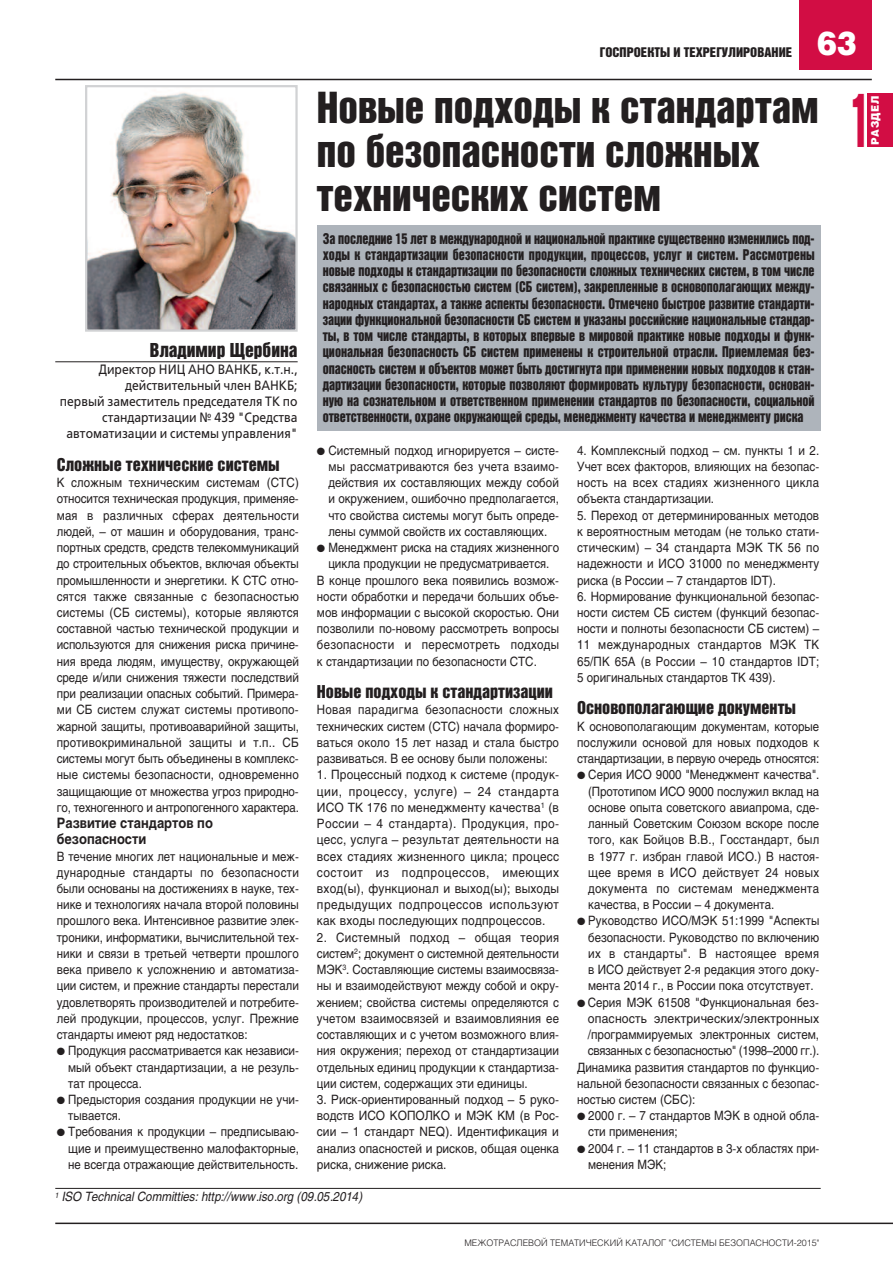
<style>
.page{position:relative;width:893px;height:1263px;background:#fff}
.page>*{position:absolute;margin:0;border:0;box-sizing:border-box;transform-origin:0 0}
.t1{font:75.15px "Bastion Kontrast";color:#d20d44;scale:.54 1}
.t2{font:43.5px/44.2px "Bastion Kontrast";color:#231f20}
.t3{font:900 33px "Helios";color:#fff;scale:.9 1}
.t4{font:19.5px "Bastion Kontrast";color:#231f20}
.t5{font:18px "Bastion Kontrast";color:#231f20}
.t6{font:15px/16.2px "Bastion Kontrast";letter-spacing:-.005em;color:#231f20;text-align:justify;scale:.9 1}
.t7{font:700 14.25px/16.2px "Helios";color:#231f20;scale:.9 1}
.t8{font:13.5px/16.2px "Free Set";color:#231f20;text-align:right;scale:.9 1}
.t9{font:13.5px "Bastion Kontrast";color:#231f20;scale:1.05 1}
.t10{font:12.75px/16.2px "Helios";color:#231f20;text-align:justify;scale:.9 1}
.t11{font:12.75px/16.2px "Helios";color:#231f20;text-align:justify;scale:.93 1}
.t12{font:12.75px/16.2px "Helios";color:#231f20;text-align:justify;scale:.92 1}
.t13{font:italic 12.75px "Helios";color:#231f20;scale:.9 1}
.t14{font:12.75px "Helios";letter-spacing:-.025em;color:#231f20;scale:.91 1}
.t15{font:12.75px "Helios";color:#231f20;scale:.95 1}
.t16{font:12.75px "Helios";color:#231f20;scale:.91 1}
.t17{font:12.75px "Helios";letter-spacing:.025em;color:#231f20;scale:.9 1}
.t18{font:900 10.5px "Helios";letter-spacing:.05em;color:#fff;scale:.95 1}
.t19{font:300 9px "Helios";color:#231f20}
</style>
<div class="page">
<div style="left:799px;top:0;width:73px;height:69px;background:#d20d44"></div>
<hr style="left:55px;top:79px;width:817px;height:1px;background:#231f20">
<hr style="left:55px;top:1222px;width:838px;height:2px;background:#231f20">
<div style="left:868px;top:93px;width:25px;height:54px;background:#d20d44"></div>
<div style="left:317px;top:225px;width:504px;height:206px;background:#aeb4bb"></div>
<hr style="left:55px;top:1188px;width:766px;height:1px;background:#231f20">
<hr style="left:55px;top:361px;width:243px;height:1px;background:#231f20">
<img style="left:88px;top:92px;width:207px;height:237px">
<div style="left:85px;top:85px;width:213px;height:247px;border:2px solid #d1d2d4"></div>
<h3 class="t4" style="left:150px;top:343px;width:149px">Владимир Щербина</h3>
<p class="t8" style="left:60px;top:361px;width:266px">Директор НИЦ АНО ВАНКБ, к.т.н., действительный член ВАНКБ;<br>первый заместитель председателя ТК по стандартизации № 439 "Средства автоматизации и системы управления"</p>
<h3 class="t5" style="left:57px;top:458px;width:224px">Сложные технические системы</h3>
<p class="t10" style="left:57px;top:476px;width:270px">К сложным техническим системам (СТС) относится техническая продукция, применяе&shy;мая в различных сферах деятельности людей, – от машин и оборудования, транс&shy;портных средств, средств телекоммуникаций до строительных объектов, включая объекты промышленности и энергетики. К СТС отно&shy;сятся также связанные с безопасностью системы (СБ системы), которые являются составной частью технической продукции и используются для снижения риска причине&shy;ния вреда людям, имуществу, окружающей среде и/или снижения тяжести последствий при реализации опасных событий. Примера&shy;ми СБ систем служат системы противопо&shy;жарной защиты, противоаварийной защиты, противокриминальной защиты и т.п.. СБ системы могут быть объединены в комплекс&shy;ные системы безопасности, одновременно защищающие от множества угроз природно&shy;го, техногенного и антропогенного характера.</p>
<p class="t7" style="left:57px;top:816px;width:175px">Развитие стандартов по безопасности</p>
<p class="t10" style="left:57px;top:849px;width:271px">В течение многих лет национальные и меж&shy;дународные стандарты по безопасности были основаны на достижениях в науке, тех&shy;нике и технологиях начала второй половины прошлого века. Интенсивное развитие элек&shy;троники, информатики, вычислительной тех&shy;ники и связи в третьей четверти прошлого века привело к усложнению и автоматиза&shy;ции систем, и прежние стандарты перестали удовлетворять производителей и потребите&shy;лей продукции, процессов, услуг. Прежние стандарты имеют ряд недостатков:</p>
<p class="t10" style="left:68px;top:1044px;width:258px;text-indent:-11px">● Продукция рассматривается как независи&shy;мый объект стандартизации, а не резуль&shy;тат процесса.</p>
<p class="t10" style="left:68px;top:1092px;width:258px;text-indent:-11px">● Предыстория создания продукции не учи&shy;тывается.</p>
<p class="t10" style="left:68px;top:1125px;width:258px;text-indent:-11px">● Требования к продукции – предписываю&shy;щие и преимущественно малофакторные, не всегда отражающие действительность.</p>
<p class="t9" style="left:600px;top:47px;width:185px">ГОСПРОЕКТЫ И ТЕХРЕГУЛИРОВАНИЕ</p>
<h3 class="t3" style="left:817px;top:31px;width:46px">63</h3>
<h2 class="t2" style="left:317px;top:87px;width:503px">Новые подходы к стандартам по безопасности сложных технических систем</h2>
<p class="t6" style="left:323px;top:231px;width:548px">За последние 15 лет в международной и национальной практике существенно изменились под&shy;ходы к стандартизации безопасности продукции, процессов, услуг и систем. Рассмотрены новые подходы к стандартизации по безопасности сложных технических систем, в том числе связанных с безопасностью систем (СБ систем), закрепленные в основополагающих между&shy;народных стандартах, а также аспекты безопасности. Отмечено быстрое развитие стандарти&shy;зации функциональной безопасности СБ систем и указаны российские национальные стандар&shy;ты, в том числе стандарты, в которых впервые в мировой практике новые подходы и функ&shy;циональная безопасность СБ систем применены к строительной отрасли. Приемлемая без&shy;опасность систем и объектов может быть достигнута при применении новых подходов к стан&shy;дартизации безопасности, которые позволяют формировать культуру безопасности, основан&shy;ную на сознательном и ответственном применении стандартов по безопасности, социальной ответственности, охране окружающей среды, менеджменту качества и менеджменту риска</p>
<p class="t10" style="left:328px;top:443px;width:258px;text-indent:-11px">● Системный подход игнорируется – систе&shy;мы рассматриваются без учета взаимо&shy;действия их составляющих между собой и окружением, ошибочно предполагается, что свойства системы могут быть опреде&shy;лены суммой свойств их составляющих.</p>
<p class="t10" style="left:317px;top:541px;width:271px">● Менеджмент риска на стадиях жизненного</p>
<p class="t10" style="left:328px;top:557px;width:247px">цикла продукции не предусматривается.</p>
<p class="t10" style="left:317px;top:573px;width:270px">В конце прошлого века появились возмож-</p>
<p class="t10" style="left:317px;top:589px;width:270px">ности обработки и передачи больших объе-</p>
<p class="t10" style="left:317px;top:606px;width:270px">мов информации с высокой скоростью. Они</p>
<p class="t10" style="left:317px;top:622px;width:270px">позволили по-новому рассмотреть вопросы</p>
<p class="t17" style="left:317px;top:640px;width:270px">безопасности и пересмотреть подходы</p>
<p class="t10" style="left:317px;top:654px;width:246px">к стандартизации по безопасности СТС.</p>
<h3 class="t5" style="left:317px;top:685px;width:237px">Новые подходы к стандартизации</h3>
<p class="t10" style="left:317px;top:703px;width:270px">Новая парадигма безопасности сложных технических систем (СТС) начала формиро&shy;ваться около 15 лет назад и стала быстро развиваться. В ее основу были положены:</p>
<p class="t11" style="left:317px;top:768px;width:262px">1. Процессный подход к системе (продук&shy;ции, процессу, услуге) – 24 стандарта ИСО ТК 176 по менеджменту качества<sup>1</sup> (в России – 4 стандарта). Продукция, про&shy;цесс, услуга – результат деятельности на всех стадиях жизненного цикла; процесс состоит из подпроцессов, имеющих вход(ы), функционал и выход(ы); выходы предыдущих подпроцессов используют как входы последующих подпроцессов.</p>
<p class="t10" style="left:317px;top:930px;width:271px">2. Системный подход – общая теория систем<sup>2</sup>; документ о системной деятельности МЭК<sup>3</sup>. Составляющие системы взаимосвяза&shy;ны и взаимодействуют между собой и окру&shy;жением; свойства системы определяются с учетом взаимосвязей и взаимовлияния ее составляющих и с учетом возможного влия&shy;ния окружения; переход от стандартизации отдельных единиц продукции к стандартиза&shy;ции систем, содержащих эти единицы.</p>
<p class="t12" style="left:317px;top:1092px;width:265px">3. Риск-ориентированный подход – 5 руко&shy;водств ИСО КОПОЛКО и МЭК КМ (в Рос&shy;сии – 1 стандарт NEQ). Идентификация и анализ опасностей и рисков, общая оценка риска, снижение риска.</p>
<p class="t10" style="left:577px;top:443px;width:270px">4. Комплексный подход – см. пункты 1 и 2.<br>Учет всех факторов, влияющих на безопас&shy;ность на всех стадиях жизненного цикла объекта стандартизации.</p>
<p class="t10" style="left:577px;top:508px;width:270px">5. Переход от детерминированных методов к вероятностным методам (не только стати&shy;стическим) – 34 стандарта МЭК ТК 56 по надежности и ИСО 31000 по менеджменту риска (в России – 7 стандартов IDT).</p>
<p class="t10" style="left:577px;top:589px;width:270px">6. Нормирование функциональной безопас&shy;ности систем СБ систем (функций безопас&shy;ности и полноты безопасности СБ систем) – 11 международных стандартов МЭК ТК 65/ПК 65А (в России – 10 стандартов IDT; 5 оригинальных стандартов ТК 439).</p>
<h3 class="t5" style="left:577px;top:701px;width:220px">Основополагающие документы</h3>
<p class="t10" style="left:577px;top:719px;width:270px">К основополагающим документам, которые послужили основой для новых подходов к стандартизации, в первую очередь относятся:</p>
<p class="t10" style="left:588px;top:768px;width:258px;text-indent:-11px">● Серия ИСО 9000 "Менеджмент качества". (Прототипом ИСО 9000 послужил вклад на основе опыта советского авиапрома, сде&shy;ланный Советским Союзом вскоре после того, как Бойцов В.В., Госстандарт, был в 1977 г. избран главой ИСО.) В настоя&shy;щее время в ИСО действует 24 новых документа по системам менеджмента качества, в России – 4 документа.</p>
<p class="t10" style="left:588px;top:914px;width:258px;text-indent:-11px">● Руководство ИСО/МЭК 51:1999 "Аспекты безопасности. Руководство по включению их в стандарты". В настоящее время в ИСО действует 2-я редакция этого доку&shy;мента 2014 г., в России пока отсутствует.</p>
<p class="t10" style="left:577px;top:995px;width:270px">● Серия МЭК 61508 "Функциональная без-</p>
<p class="t15" style="left:588px;top:1013px;width:245px">опасность электрических/электронных</p>
<p class="t16" style="left:588px;top:1030px;width:256px">/программируемых электронных систем,</p>
<p class="t14" style="left:588px;top:1046px;width:256px">связанных с безопасностью" (1998–2000 гг.).</p>
<p class="t10" style="left:577px;top:1060px;width:270px">Динамика развития стандартов по функцио-</p>
<p class="t10" style="left:577px;top:1076px;width:270px">нальной безопасности связанных с безопас-</p>
<p class="t10" style="left:577px;top:1092px;width:133px">ностью систем (СБС):</p>
<p class="t10" style="left:588px;top:1109px;width:258px;text-indent:-11px">● 2000 г. – 7 стандартов МЭК в одной обла&shy;сти применения;</p>
<p class="t10" style="left:588px;top:1141px;width:258px;text-indent:-11px">● 2004 г. – 11 стандартов в 3-х областях при&shy;менения МЭК;</p>
<h1 class="t1" style="left:851px;top:93px;width:36px">1</h1>
<p class="t18" style="left:871px;top:145px;width:53px;rotate:-90deg">РАЗДЕЛ</p>
<p class="t13" style="left:55px;top:1192px;width:343px"><sup>1</sup> ISO Technical Committies: http://www.iso.org (09.05.2014)</p>
<p class="t19" style="left:464px;top:1239px;width:356px">МЕЖОТРАСЛЕВОЙ ТЕМАТИЧЕСКИЙ КАТАЛОГ "СИСТЕМЫ БЕЗОПАСНОСТИ-2015"</p>
</div>
